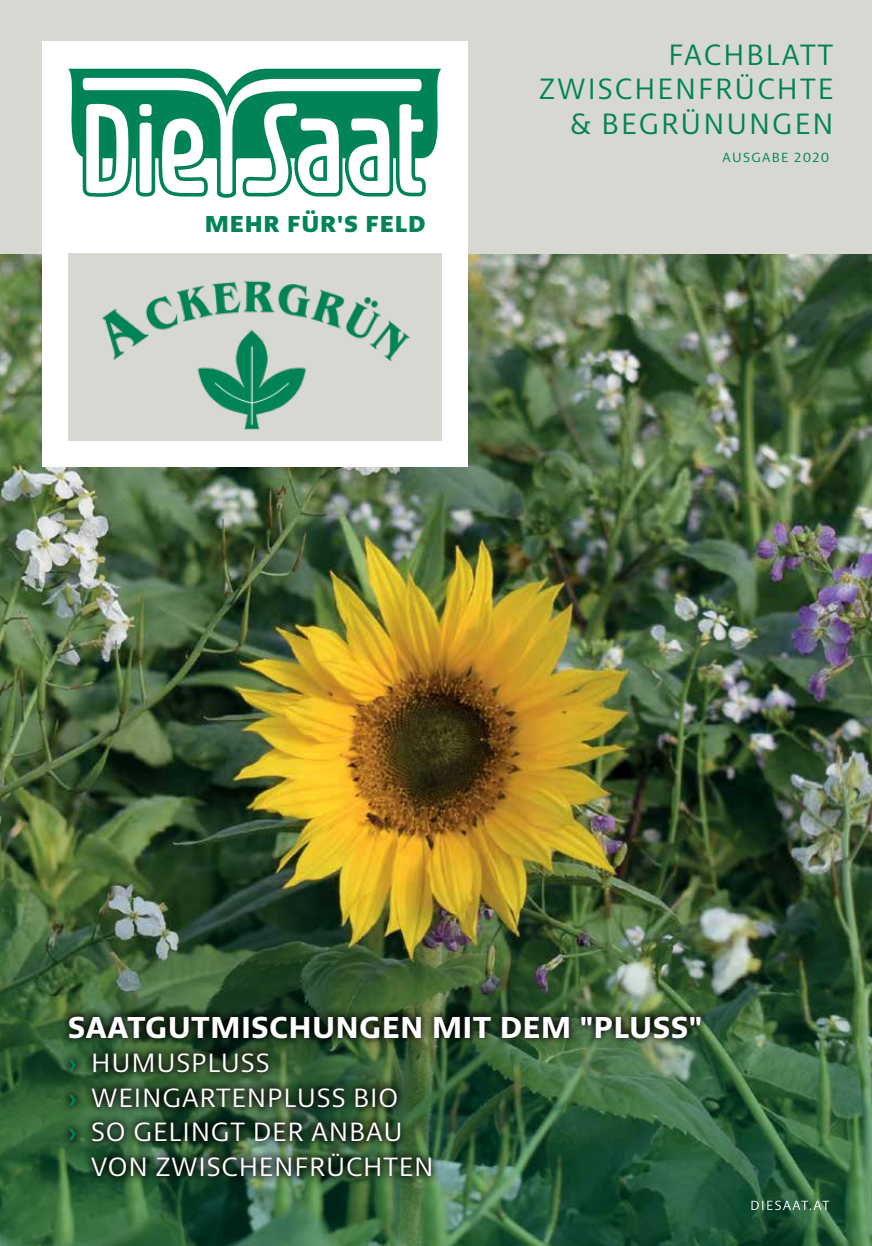
<style>
.page{position:relative;width:872px;height:1246px;background:#fff}
.page>*{position:absolute;margin:0;border:0;box-sizing:border-box;transform-origin:0 0}
.t1{font:700 30.9px "Brando Sans";letter-spacing:.03em;color:#fff}
.t2{font:30px/34.5px "Brando Sans";letter-spacing:.07em;color:#008457;text-align:right}
.t3{font:27px "Brando Sans";letter-spacing:.03em;color:#fff}
.t4{font:900 23.55px "Brando Sans";letter-spacing:.06em;color:#008457}
.t5{font:13.5px "Brando Sans";letter-spacing:.1em;color:#008457}
.s1{font-weight:600;color:#008457}
</style>
<div class="page">
<img style="left:0;top:254px;width:872px;height:524px">
<img style="left:0;top:778px;width:872px;height:468px">
<div style="left:0;top:0;width:872px;height:254px;background:#d7d8d2"></div>
<div style="left:43px;top:41px;width:425px;height:425px;background:#fff"></div>
<div style="left:156px;top:253px;width:99px;height:188px;background:#d7d8d2"></div>
<div style="left:68px;top:253px;width:94px;height:188px;background:#d7d8d2"></div>
<div style="left:255px;top:253px;width:94px;height:188px;background:#d7d8d2"></div>
<div style="left:349px;top:253px;width:93px;height:188px;background:#d7d8d2"></div>
<svg style="left:68px;top:69px;width:373px;height:129px;fill:#008457"></svg>
<svg style="left:81px;top:78px;width:342px;height:117px"></svg>
<img style="left:61px;top:1006px;width:648px;height:179px">
<svg style="left:751px;top:1200px;width:78px;height:10px"></svg>
<img style="left:102px;top:280px;width:308px;height:150px">
<p class="t2" style="left:539px;top:37px;width:295px">FACHBLATT<br>ZWISCHENFRÜCHTE &amp; BEGRÜNUNGEN</p>
<p class="t4" style="left:205px;top:209px;width:221px">MEHR FÜR'S FELD</p>
<p class="t5" style="left:722px;top:149px;width:108px">AUSGABE 2020</p>
<p class="t1" style="left:68px;top:1007px;width:635px">SAATGUTMISCHUNGEN MIT DEM "PLUSS"</p>
<p class="t3" style="left:68px;top:1045px;width:203px"><span class="s1">›</span> HUMUSPLUSS</p>
<p class="t3" style="left:68px;top:1080px;width:332px"><span class="s1">›</span> WEINGARTENPLUSS BIO</p>
<p class="t3" style="left:68px;top:1114px;width:336px"><span class="s1">›</span> SO GELINGT DER ANBAU</p>
<p class="t3" style="left:91px;top:1149px;width:344px">VON ZWISCHENFRÜCHTEN</p>
</div>
